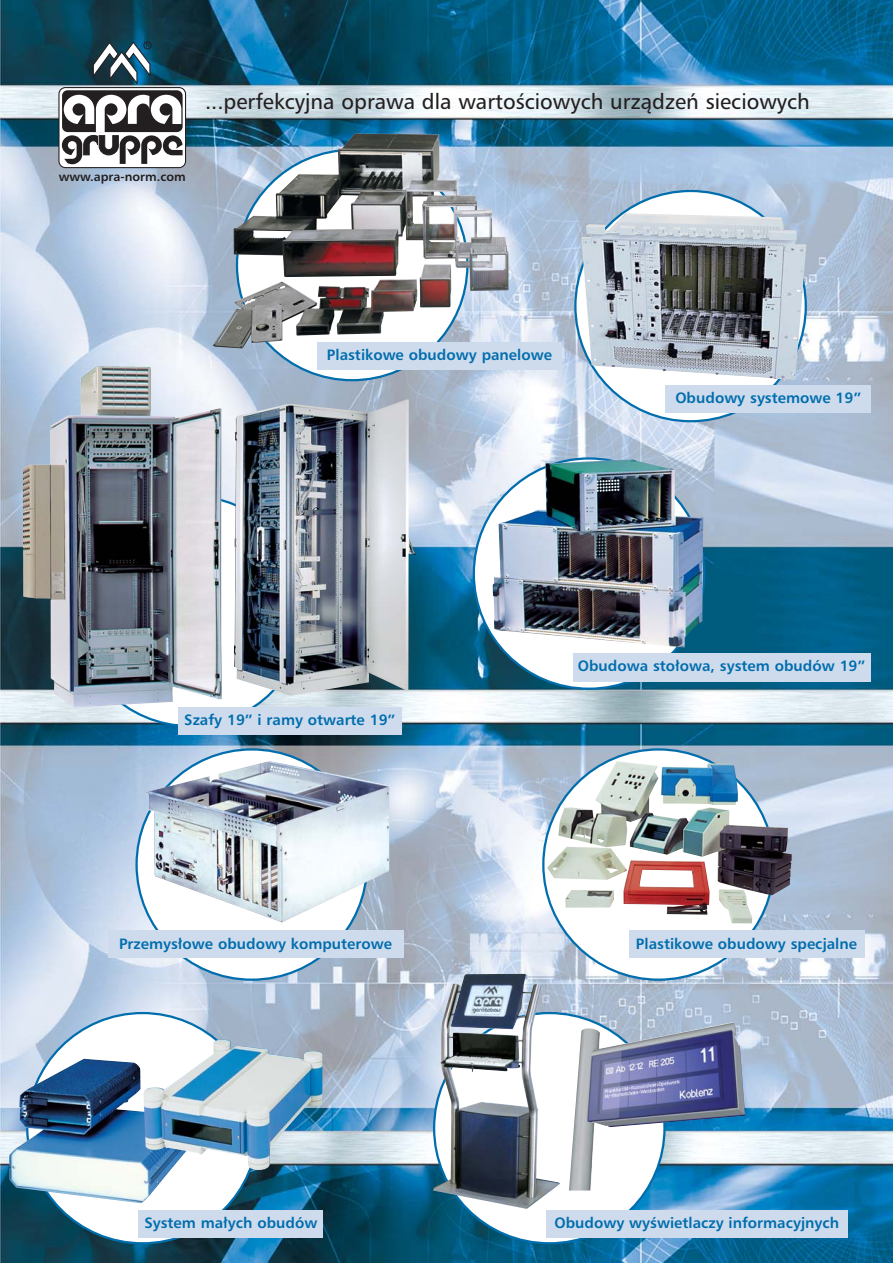
<style>
.page{position:relative;width:893px;height:1263px;background:#fff}
.page>*{position:absolute;margin:0;border:0;box-sizing:border-box;transform-origin:0 0}
.t1{font:21.6px "Humanist Triple Seven PL";color:#231f20}
.t2{font:700 15px "Humanist Triple Seven PL";color:#006dad}
.t3{font:700 12.45px "Humanist Triple Seven PL";color:#231f20}
</style>
<div class="page">
<img style="left:0;top:0;width:892px;height:1263px">
<svg style="left:574px;top:190px;width:232px;height:232px"></svg>
<svg style="left:236px;top:348px;width:232px;height:33px"></svg>
<svg style="left:472px;top:457px;width:233px;height:233px"></svg>
<svg style="left:74px;top:495px;width:232px;height:232px"></svg>
<svg style="left:542px;top:748px;width:232px;height:233px"></svg>
<svg style="left:433px;top:1012px;width:232px;height:232px"></svg>
<svg style="left:135px;top:748px;width:233px;height:233px"></svg>
<svg style="left:26px;top:1012px;width:233px;height:232px"></svg>
<img style="left:581px;top:213px;width:225px;height:167px">
<img style="left:492px;top:459px;width:211px;height:189px">
<img style="left:547px;top:761px;width:244px;height:162px">
<img style="left:145px;top:761px;width:247px;height:161px">
<img style="left:433px;top:974px;width:127px;height:235px">
<img style="left:569px;top:1022px;width:176px;height:169px">
<img style="left:9px;top:1059px;width:184px;height:144px">
<img style="left:143px;top:1039px;width:179px;height:131px">
<img style="left:213px;top:134px;width:295px;height:214px">
<img style="left:234px;top:400px;width:182px;height:296px">
<img style="left:23px;top:366px;width:199px;height:341px">
<div style="left:58px;top:87px;width:128px;height:81px;background:#fff;border:1px solid #231f20;border-radius:6px"></div>
<svg style="left:92px;top:41px;width:59px;height:46px"></svg>
<div style="left:144px;top:41px;width:7px;height:8px;border:1px solid #231f20;border-radius:50%"></div>
<div style="left:62px;top:90px;width:121px;height:42px;background:#231f20;border-radius:6px"></div>
<svg style="left:62px;top:95px;width:120px;height:69px"></svg>
<div style="left:317px;top:342px;width:245px;height:28px;background:#cedbed"></div>
<div style="left:665px;top:385px;width:206px;height:28px;background:#cedbed"></div>
<div style="left:178px;top:707px;width:223px;height:27px;background:#cedbed"></div>
<div style="left:108px;top:930px;width:295px;height:28px;background:#cedbed"></div>
<div style="left:628px;top:930px;width:236px;height:28px;background:#cedbed"></div>
<div style="left:546px;top:1210px;width:301px;height:27px;background:#cedbed"></div>
<div style="left:139px;top:1210px;width:184px;height:27px;background:#cedbed"></div>
<div style="left:573px;top:653px;width:297px;height:28px;background:#cedbed"></div>
<h1 class="t1" style="left:205px;top:93px;width:606px">...perfekcyjna oprawa dla wartoÊciowych urzàdzeƒ sieciowych</h1>
<p class="t3" style="left:59px;top:172px;width:129px">www.apra-norm.com</p>
<p class="t2" style="left:327px;top:350px;width:226px">Plastikowe obudowy panelowe</p>
<p class="t2" style="left:675px;top:392px;width:187px">Obudowy systemowe 19”</p>
<p class="t2" style="left:577px;top:660px;width:289px">Obudowa sto∏owa, system obudów 19”</p>
<p class="t2" style="left:184px;top:714px;width:212px">Szafy 19” i ramy otwarte 19”</p>
<p class="t2" style="left:119px;top:938px;width:274px">Przemys∏owe obudowy komputerowe</p>
<p class="t2" style="left:636px;top:938px;width:222px">Plastikowe obudowy specjalne</p>
<p class="t2" style="left:144px;top:1217px;width:174px">System ma∏ych obudów</p>
<p class="t2" style="left:554px;top:1217px;width:286px">Obudowy wyÊwietlaczy informacyjnych</p>
</div>
